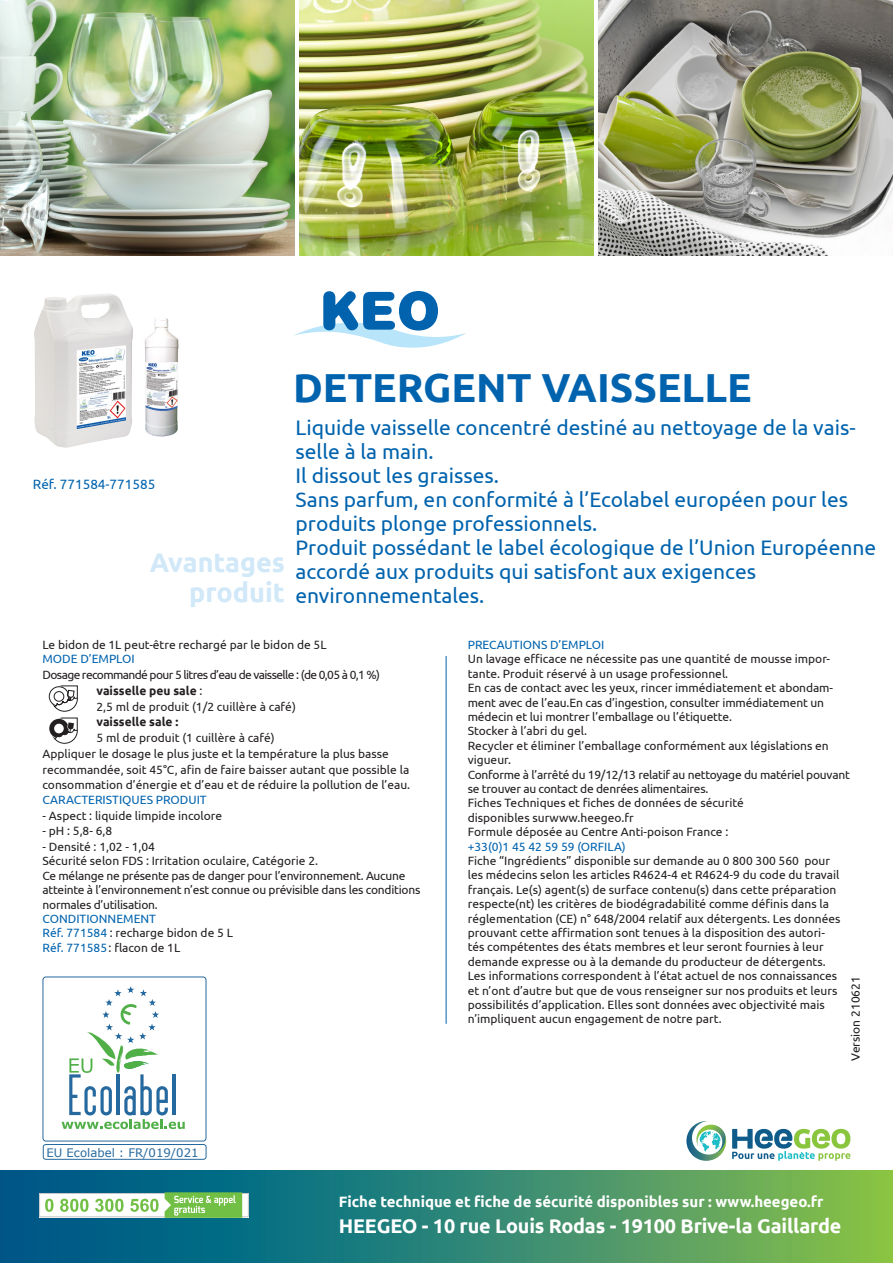
<style>
.page{position:relative;width:893px;height:1263px;background:#fff}
.page>*{position:absolute;margin:0;border:0;box-sizing:border-box;transform-origin:0 0}
.t1{font:700 40.5px "Ubuntu";color:#0163ae}
.t2{font:700 27px/30px "Ubuntu";color:#d1e8f9;text-align:right}
.t3{font:21px/24px "Ubuntu";color:#0163ae}
.t4{font:700 19.8px "Ubuntu";letter-spacing:-.01em;color:#fff}
.t5{font:700 15px "Ubuntu";color:#fff}
.t6{font:13.5px "Ubuntu";color:#0163ae}
.t7{font:12px/14.4px "Ubuntu";color:#231f20}
.t8{font:12px/14.4px "Ubuntu";letter-spacing:-.02em;color:#231f20}
.t9{font:12px "Ubuntu";color:#0163ae}
.t10{font:12px "Ubuntu";letter-spacing:-.05em;color:#231f20}
.t11{font:11.7px "Verdana";color:#26699e}
.s1{font-weight:700}
.s2{color:#0163ae}
</style>
<div class="page">
<img style="left:0;top:0;width:295px;height:255px">
<img style="left:299px;top:0;width:295px;height:255px">
<img style="left:598px;top:0;width:295px;height:255px">
<hr style="left:446px;top:656px;width:1px;height:368px;background:#0163ae">
<svg style="left:294px;top:291px;width:172px;height:57px"></svg>
<svg style="left:42px;top:1144px;width:165px;height:16px"></svg>
<div style="left:43px;top:976px;width:163px;height:165px;border:1px solid #26699e;border-radius:3px"></div>
<svg style="left:62px;top:986px;width:123px;height:143px"></svg>
<hr style="left:172px;top:1074px;width:4px;height:41px;background:#26699e">
<img style="left:34px;top:293px;width:99px;height:155px">
<img style="left:144px;top:318px;width:35px;height:119px">
<div style="left:0;top:1170px;width:893px;height:93px;background:linear-gradient(to right,#005194,#82be50)"></div>
<svg style="left:39px;top:1192px;width:210px;height:26px"></svg>
<svg style="left:686px;top:1121px;width:164px;height:40px"></svg>
<svg style="left:49px;top:685px;width:29px;height:27px"></svg>
<svg style="left:49px;top:718px;width:29px;height:26px"></svg>
<p class="t6" style="left:33px;top:476px;width:124px">Réf. 771584-771585</p>
<p class="t2" style="left:150px;top:547px;width:137px">Avantages produit</p>
<p class="t1" style="left:293px;top:363px;width:460px">DETERGENT VAISSELLE</p>
<p class="t3" style="left:296px;top:415px;width:562px">Liquide vaisselle concentré destiné au nettoyage de la vais&shy;selle à la main.</p>
<p class="t3" style="left:296px;top:463px;width:205px">Il dissout les graisses.</p>
<p class="t3" style="left:296px;top:487px;width:554px">Sans parfum, en conformité à l’Ecolabel européen pour les produits plonge professionnels.</p>
<p class="t3" style="left:296px;top:535px;width:582px">Produit possédant le label écologique de l’Union Européenne accordé aux produits qui satisfont aux exigences</p>
<p class="t3" style="left:296px;top:583px;width:190px">environnementales.</p>
<p class="t7" style="left:43px;top:637px;width:286px">Le bidon de 1L peut-être rechargé par le bidon de 5L</p>
<p class="t9" style="left:43px;top:652px;width:94px">MODE D’EMPLOI</p>
<p class="t10" style="left:43px;top:667px;width:339px">Dosage recommandé pour 5 litres d’eau de vaisselle : (de 0,05 à 0,1 %)</p>
<p class="t7" style="left:97px;top:682px;width:201px;line-height:15.8px"><span class="s1">vaisselle peu sale</span> :<br>2,5 ml de produit (1/2 cuillère à café)</p>
<p class="t7" style="left:97px;top:714px;width:180px;line-height:15.8px"><span class="s1">vaisselle sale :<br></span>5 ml de produit (1 cuillère à café)</p>
<p class="t7" style="left:43px;top:745px;width:369px;line-height:15.8px">Appliquer le dosage le plus juste et la température la plus basse recommandée, soit 45°C, afin de faire baisser autant que possible la consommation d’énergie et d’eau et de réduire la pollution de l’eau.</p>
<p class="t9" style="left:43px;top:792px;width:166px">CARACTERISTIQUES PRODUIT</p>
<p class="t7" style="left:43px;top:808px;width:181px">- Aspect : liquide limpide incolore</p>
<p class="t7" style="left:43px;top:823px;width:71px">- pH : 5,8- 6,8</p>
<p class="t7" style="left:43px;top:839px;width:114px">- Densité : 1,02 - 1,04</p>
<p class="t7" style="left:43px;top:853px;width:277px">Sécurité selon FDS : Irritation oculaire, Catégorie 2.</p>
<p class="t8" style="left:43px;top:868px;width:379px">Ce mélange ne présente pas de danger pour l’environnement. Aucune atteinte à l’environnement n’est connue ou prévisible dans les conditions normales d’utilisation.</p>
<p class="t9" style="left:43px;top:911px;width:115px">CONDITIONNEMENT</p>
<p class="t7" style="left:43px;top:925px;width:192px"><span class="s2">Réf. 771584</span> : recharge bidon de 5 L</p>
<p class="t7" style="left:43px;top:940px;width:139px"><span class="s2">Réf. 771585</span>: flacon de 1L</p>
<p class="t11" style="left:46px;top:1145px;width:154px">EU Ecolabel : FR/019/021</p>
<p class="t9" style="left:468px;top:637px;width:138px">PRECAUTIONS D’EMPLOI</p>
<p class="t7" style="left:468px;top:651px;width:367px">Un lavage efficace ne nécessite pas une quantité de mousse impor&shy;tante. Produit réservé à un usage professionnel.<br>En cas de contact avec les yeux, rincer immédiatement et abondam&shy;ment avec de l’eau.En cas d’ingestion, consulter immédiatement un médecin et lui montrer l’emballage ou l’étiquette.<br>Stocker à l’abri du gel.</p>
<p class="t7" style="left:468px;top:738px;width:363px">Recycler et éliminer l’emballage conformément aux législations en vigueur.</p>
<p class="t8" style="left:468px;top:767px;width:384px">Conforme à l’arrêté du 19/12/13 relatif au nettoyage du matériel pouvant se trouver au contact de denrées alimentaires.</p>
<p class="t7" style="left:468px;top:795px;width:278px">Fiches Techniques et fiches de données de sécurité</p>
<p class="t7" style="left:468px;top:810px;width:167px">disponibles surwww.heegeo.fr</p>
<p class="t7" style="left:468px;top:824px;width:262px">Formule déposée au Centre Anti-poison France :</p>
<p class="t9" style="left:468px;top:839px;width:160px">+33(0)1 45 42 59 59 (ORFILA)</p>
<p class="t7" style="left:468px;top:853px;width:374px">Fiche “Ingrédients” disponible sur demande au 0 800 300 560 pour les médecins selon les articles R4624-4 et R4624-9 du code du travail français. Le(s) agent(s) de surface contenu(s) dans cette préparation respecte(nt) les critères de biodégradabilité comme définis dans la réglementation (CE) n° 648/2004 relatif aux détergents. Les données prouvant cette affirmation sont tenues à la disposition des autori&shy;tés compétentes des états membres et leur seront fournies à leur demande expresse ou à la demande du producteur de détergents.<br>Les informations correspondent à l’état actuel de nos connaissances et n’ont d’autre but que de vous renseigner sur nos produits et leurs possibilités d’application. Elles sont données avec objectivité mais n’impliquent aucun engagement de notre part.</p>
<p class="t7" style="left:848px;top:1061px;width:86px;rotate:-90deg">Version 210621</p>
<p class="t5" style="left:339px;top:1192px;width:486px">Fiche technique et fiche de sécurité disponibles sur : www.heegeo.fr</p>
<p class="t4" style="left:339px;top:1214px;width:504px">HEEGEO - 10 rue Louis Rodas - 19100 Brive-la Gaillarde</p>
</div>
